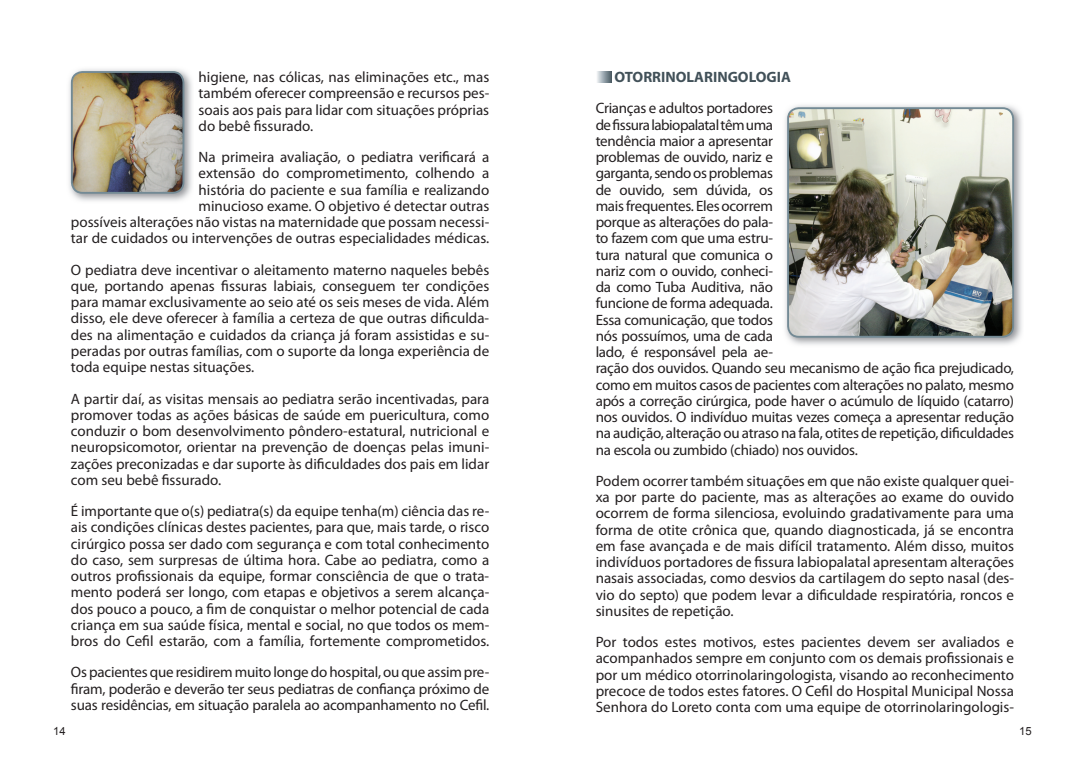
<style>
.page{position:relative;width:1085px;height:780px;background:#fff}
.page>*{position:absolute;margin:0;border:0;box-sizing:border-box;transform-origin:0 0}
.t1{font:15px/16.2px "Myriad Pro";letter-spacing:-.015em;color:#231f20;text-align:justify}
.t2{font:700 15px "Myriad Pro";color:#425159}
.t3{font:11.25px "Arial";color:#231f20}
</style>
<div class="page">
<img style="left:69px;top:69px;width:123px;height:132px">
<img style="left:72px;top:72px;width:111px;height:121px">
<div style="left:71px;top:71px;width:113px;height:123px;border:2px solid #738a95;border-radius:11px"></div>
<img style="left:785px;top:105px;width:237px;height:240px">
<img style="left:788px;top:108px;width:224px;height:229px">
<div style="left:787px;top:107px;width:226px;height:230px;border:2px solid #738a95;border-radius:11px"></div>
<svg style="left:597px;top:72px;width:14px;height:10px"></svg>
<p class="t1" style="left:198px;top:69px;width:292px">higiene, nas cólicas, nas eliminações etc., mas também oferecer compreensão e recursos pes&shy;soais aos pais para lidar com situações próprias do bebê fissurado.</p>
<p class="t1" style="left:71px;top:149px;width:420px;text-align:right">Na primeira avaliação, o pediatra verificará a<br>extensão do comprometimento, colhendo a<br>história do paciente e sua família e realizando<br>minucioso exame. O objetivo é detectar outras<br>possíveis alterações não vistas na maternidade que possam necessi&shy;tar de cuidados ou intervenções de outras especialidades médicas.</p>
<p class="t1" style="left:71px;top:261px;width:420px">O pediatra deve incentivar o aleitamento materno naqueles bebês que, portando apenas fissuras labiais, conseguem ter condições para mamar exclusivamente ao seio até os seis meses de vida. Além disso, ele deve oferecer à família a certeza de que outras dificulda&shy;des na alimentação e cuidados da criança já foram assistidas e su&shy;peradas por outras famílias, com o suporte da longa experiência de toda equipe nestas situações.</p>
<p class="t1" style="left:71px;top:390px;width:420px">A partir daí, as visitas mensais ao pediatra serão incentivadas, para promover todas as ações básicas de saúde em puericultura, como conduzir o bom desenvolvimento pôndero-estatural, nutricional e neuropsicomotor, orientar na prevenção de doenças pelas imuni&shy;zações preconizadas e dar suporte às dificuldades dos pais em lidar com seu bebê fissurado.</p>
<p class="t1" style="left:71px;top:502px;width:420px">É importante que o(s) pediatra(s) da equipe tenha(m) ciência das re&shy;ais condições clínicas destes pacientes, para que, mais tarde, o risco cirúrgico possa ser dado com segurança e com total conhecimento do caso, sem surpresas de última hora. Cabe ao pediatra, como a outros profissionais da equipe, formar consciência de que o trata&shy;mento poderá ser longo, com etapas e objetivos a serem alcança&shy;dos pouco a pouco, a fim de conquistar o melhor potencial de cada criança em sua saúde física, mental e social, no que todos os mem&shy;bros do Cefil estarão, com a família, fortemente comprometidos.</p>
<p class="t1" style="left:71px;top:664px;width:420px">Os pacientes que residirem muito longe do hospital, ou que assim pre&shy;firam, poderão e deverão ter seus pediatras de confiança próximo de suas residências, em situação paralela ao acompanhamento no Cefil.</p>
<p class="t2" style="left:614px;top:67px;width:178px">OTORRINOLARINGOLOGIA</p>
<p class="t1" style="left:595px;top:100px;width:420px;text-align:left">Crianças e adultos portadores<br>de fissura labiopalatal têm uma<br>tendência maior a apresentar<br>problemas de ouvido, nariz e<br>garganta, sendo os problemas<br>de ouvido, sem dúvida, os<br>mais frequentes. Eles ocorrem<br>porque as alterações do pala-<br>to fazem com que uma estru-<br>tura natural que comunica o<br>nariz com o ouvido, conheci-<br>da como Tuba Auditiva, não<br>funcione de forma adequada.<br>Essa comunicação, que todos<br>nós possuímos, uma de cada<br>lado, é responsável pela ae-<br>ração dos ouvidos. Quando seu mecanismo de ação fica prejudicado, como em muitos casos de pacientes com alterações no palato, mesmo após a correção cirúrgica, pode haver o acúmulo de líquido (catarro) nos ouvidos. O indivíduo muitas vezes começa a apresentar redução na audição, alteração ou atraso na fala, otites de repetição, dificuldades na escola ou zumbido (chiado) nos ouvidos.</p>
<p class="t1" style="left:595px;top:472px;width:420px">Podem ocorrer também situações em que não existe qualquer quei&shy;xa por parte do paciente, mas as alterações ao exame do ouvido ocorrem de forma silenciosa, evoluindo gradativamente para uma forma de otite crônica que, quando diagnosticada, já se encontra em fase avançada e de mais difícil tratamento. Além disso, muitos indivíduos portadores de fissura labiopalatal apresentam alterações nasais associadas, como desvios da cartilagem do septo nasal (des&shy;vio do septo) que podem levar a dificuldade respiratória, roncos e sinusites de repetição.</p>
<p class="t1" style="left:595px;top:633px;width:420px">Por todos estes motivos, estes pacientes devem ser avaliados e acompanhados sempre em conjunto com os demais profissionais e por um médico otorrinolaringologista, visando ao reconhecimento precoce de todos estes fatores. O Cefil do Hospital Municipal Nossa Senhora do Loreto conta com uma equipe de otorrinolaringologis-</p>
<p class="t3" style="left:53px;top:723px;width:14px">14</p>
<p class="t3" style="left:1019px;top:723px;width:14px">15</p>
</div>
